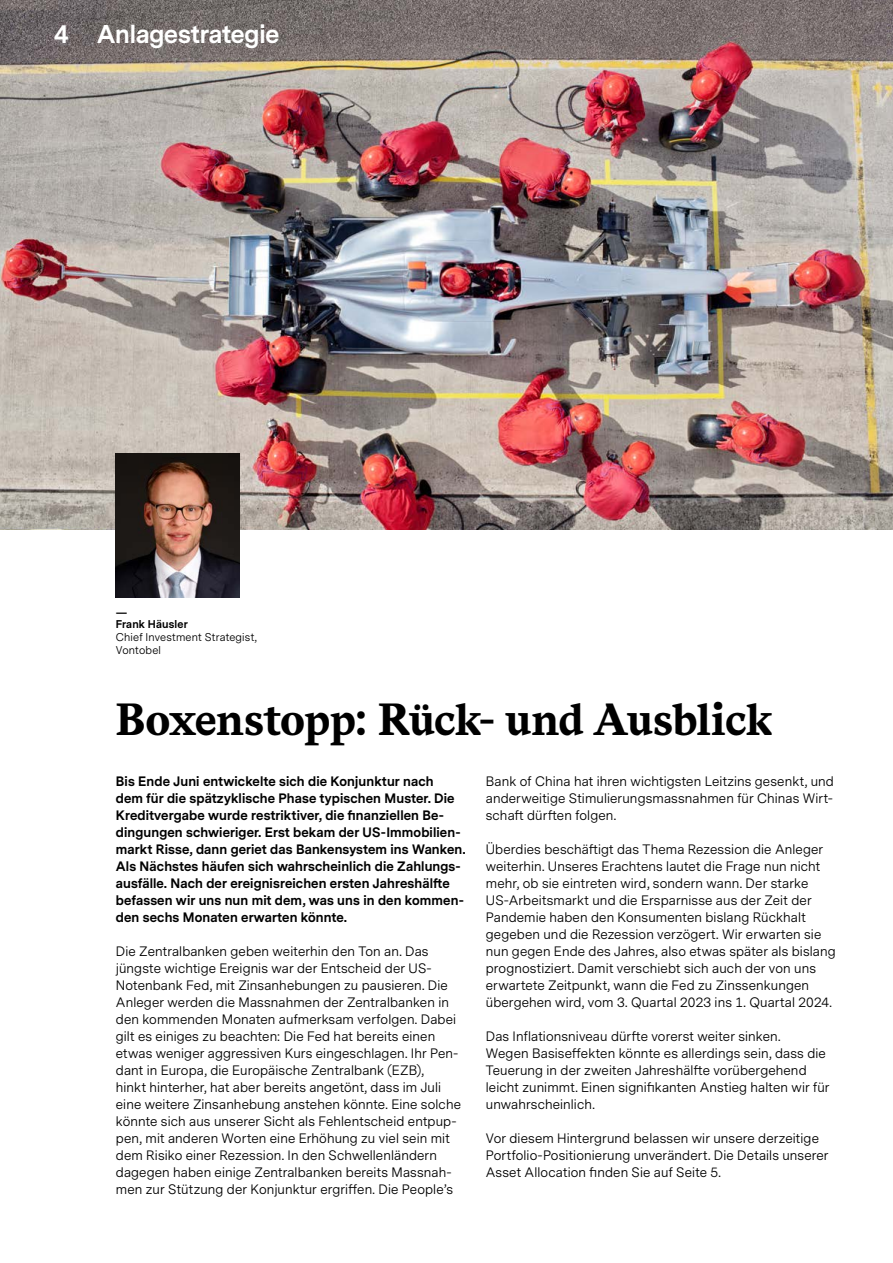
<style>
.page{position:relative;width:893px;height:1263px;background:#fff}
.page>*{position:absolute;margin:0;border:0;box-sizing:border-box;transform-origin:0 0}
.t1{font:700 42px "Vontobel Serif";letter-spacing:-.015em;color:#000}
.t2{font:700 24px "Vontobel Sans";color:#fff}
.t3{font:12.75px/17px "Vontobel Sans";letter-spacing:.01em;color:#000}
.t4{font:700 12.75px/17px "Vontobel Sans";letter-spacing:.01em;color:#000}
.t5{font:10.5px/12.8px "Vontobel Sans";letter-spacing:.02em;color:#000}
.t6{font:700 10.5px/12.8px "Vontobel Sans";letter-spacing:.015em;color:#000}
</style>
<div class="page">
<img style="left:0;top:0;width:893px;height:530px">
<img style="left:116px;top:453px;width:123px;height:145px">
<h2 class="t2" style="left:54px;top:17px;width:227px">4 Anlagestrategie</h2>
<p class="t6" style="left:116px;top:606px;width:73px">—<br>Frank Häusler</p>
<p class="t5" style="left:116px;top:631px;width:143px">Chief Investment Strategist,<br>Vontobel</p>
<h1 class="t1" style="left:116px;top:690px;width:658px">Boxenstopp: Rück- und Ausblick</h1>
<p class="t3" style="left:486px;top:773px;width:350px;text-align:justify">Bank of China hat ihren wichtigsten Leitzins gesenkt, und anderweitige Stimulierungsmassnahmen für Chinas Wirt&shy;schaft dürften folgen.</p>
<p class="t3" style="left:486px;top:841px;width:351px">Überdies beschäftigt das Thema Rezession die Anleger weiterhin. Unseres Erachtens lautet die Frage nun nicht mehr, ob sie eintreten wird, sondern wann. Der starke US-Arbeitsmarkt und die Ersparnisse aus der Zeit der Pandemie haben den Konsumenten bislang Rückhalt gegeben und die Rezession verzögert. Wir erwarten sie nun gegen Ende des Jahres, also etwas später als bislang prognostiziert. Damit verschiebt sich auch der von uns erwartete Zeitpunkt, wann die Fed zu Zinssenkungen übergehen wird, vom 3. Quartal 2023 ins 1. Quartal 2024.</p>
<p class="t3" style="left:486px;top:1028px;width:345px">Das Inflationsniveau dürfte vorerst weiter sinken.<br>Wegen Basiseffekten könnte es allerdings sein, dass die Teuerung in der zweiten Jahreshälfte vorübergehend leicht zunimmt. Einen signifikanten Anstieg halten wir für unwahrscheinlich.</p>
<p class="t3" style="left:486px;top:1130px;width:344px">Vor diesem Hintergrund belassen wir unsere derzeitige<br>Portfolio-Positionierung unverändert. Die Details unserer<br>Asset Allocation finden Sie auf Seite 5.</p>
<p class="t4" style="left:116px;top:773px;width:351px">Bis Ende Juni entwickelte sich die Konjunktur nach<br>dem für die spätzyklische Phase typischen Muster. Die Kreditvergabe wurde restriktiver, die finanziellen Be-- dingungen schwieriger. Erst bekam der US-Immobilien&shy;markt Risse, dann geriet das Bankensystem ins Wanken.<br>Als Nächstes häufen sich wahrscheinlich die Zahlungs&shy;ausfälle. Nach der ereignisreichen ersten Jahreshälfte befassen wir uns nun mit dem, was uns in den kommen&shy;den sechs Monaten erwarten könnte.</p>
<p class="t3" style="left:116px;top:943px;width:347px">Die Zentralbanken geben weiterhin den Ton an. Das jüngste wichtige Ereignis war der Entscheid der US-Notenbank Fed, mit Zinsanhebungen zu pausieren. Die Anleger werden die Massnahmen der Zentralbanken in den kommenden Monaten aufmerksam verfolgen. Dabei gilt es einiges zu beachten: Die Fed hat bereits einen etwas weniger aggressiven Kurs eingeschlagen. Ihr Pen&shy;dant in Europa, die Europäische Zentralbank (EZB),<br>hinkt hinterher, hat aber bereits angetönt, dass im Juli eine weitere Zinsanhebung anstehen könnte. Eine solche könnte sich aus unserer Sicht als Fehlentscheid entpup&shy;pen, mit anderen Worten eine Erhöhung zu viel sein mit dem Risiko einer Rezession. In den Schwellenländern dagegen haben einige Zentralbanken bereits Massnah&shy;men zur Stützung der Konjunktur ergriffen. Die People’s</p>
</div>
